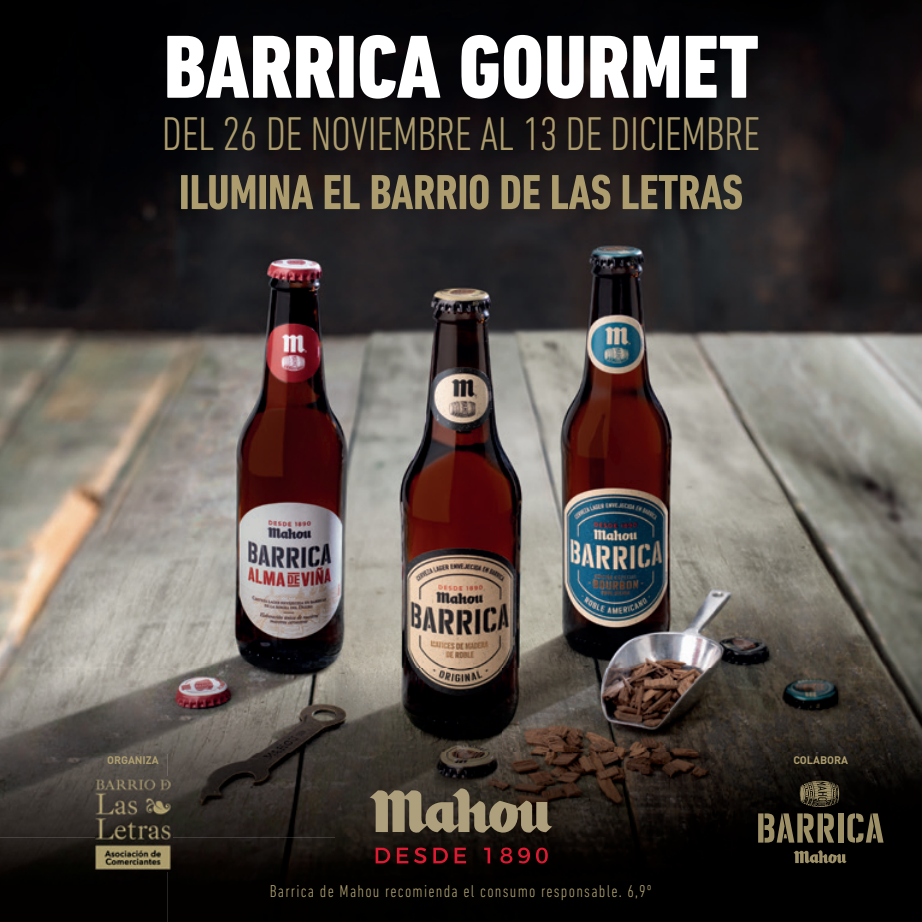
<style>
.page{position:relative;width:922px;height:922px;background:#fff}
.page>*{position:absolute;margin:0;border:0;box-sizing:border-box;transform-origin:0 0}
.t1{font:800 condensed 91px "DIN Next LT Pro";color:#fff}
.t2{font:700 condensed 50px "DIN Next LT Pro";letter-spacing:-.01em;color:#ad9d6e}
.t3{font:300 condensed 48.25px "DIN Next LT Pro";letter-spacing:-.01em;color:#ad9d6e}
.t4{font:300 condensed 17.5px "DIN Next LT Pro";letter-spacing:.07em;color:#ad9d6e}
.t5{font:700 10.75px "DIN Pro";color:#ad9d6e}
</style>
<div class="page">
<img style="left:0;top:0;width:921px;height:921px">
<svg style="left:799px;top:780px;width:39px;height:26px"></svg>
<svg style="left:793px;top:850px;width:53px;height:13px"></svg>
<svg style="left:758px;top:813px;width:76px;height:29px;background:#5e553d"></svg>
<div style="left:837px;top:813px;width:6px;height:29px;background:#9e9067"></div>
<svg style="left:847px;top:813px;width:36px;height:29px"></svg>
<svg style="left:375px;top:847px;width:15px;height:16px"></svg>
<svg style="left:397px;top:847px;width:11px;height:16px"></svg>
<svg style="left:414px;top:847px;width:12px;height:16px"></svg>
<svg style="left:433px;top:847px;width:15px;height:16px"></svg>
<svg style="left:454px;top:847px;width:12px;height:16px"></svg>
<svg style="left:484px;top:847px;width:6px;height:16px"></svg>
<svg style="left:500px;top:847px;width:12px;height:16px"></svg>
<svg style="left:518px;top:847px;width:12px;height:16px"></svg>
<svg style="left:536px;top:847px;width:11px;height:16px"></svg>
<svg style="left:369px;top:788px;width:183px;height:47px;background:#6d624d"></svg>
<img style="left:95px;top:776px;width:78px;height:95px">
<h1 class="t1" style="left:164px;top:15px;width:596px">BARRICA GOURMET</h1>
<h3 class="t3" style="left:162px;top:106px;width:599px">DEL 26 DE NOVIEMBRE AL 13 DE DICIEMBRE</h3>
<h2 class="t2" style="left:179px;top:164px;width:565px">ILUMINA EL BARRIO DE LAS LETRAS</h2>
<p class="t5" style="left:107px;top:752px;width:53px">ORGANIZA</p>
<p class="t5" style="left:793px;top:752px;width:56px">COLABORA</p>
<p class="t4" style="left:270px;top:881px;width:383px">Barrica de Mahou recomienda el consumo responsable. 6,9º</p>
</div>
